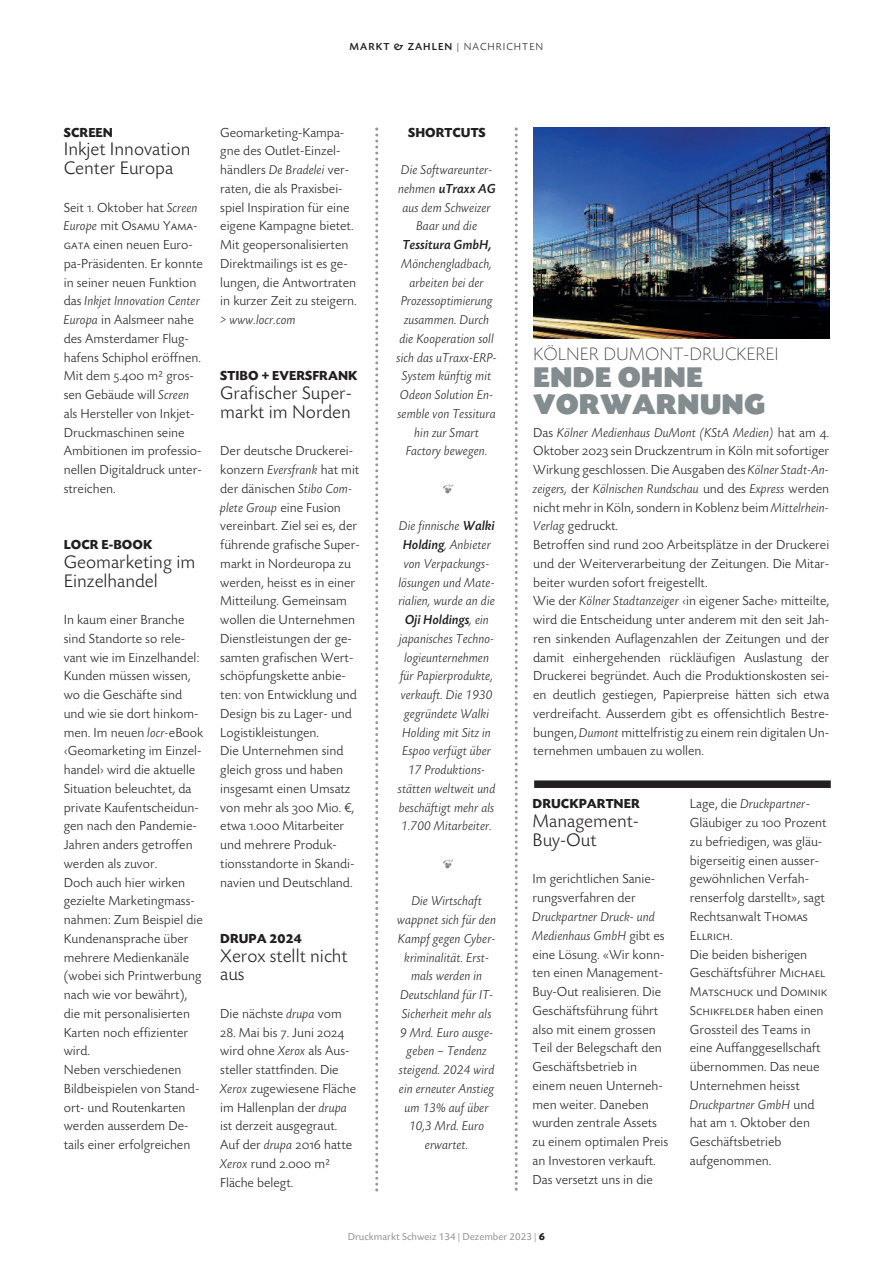
<style>
.page{position:relative;width:893px;height:1263px;background:#fff}
.page>*{position:absolute;margin:0;border:0;box-sizing:border-box;transform-origin:0 0}
.t1{font:30px/27px "Today SB Ultra";color:#838c8e}
.t2{font:300 18.75px/18.8px "Today SB";color:#231f20}
.t3{font:300 expanded 18.75px "Today SB";color:#231f20}
.t4{font:300 13.5px/18.8px "Today SB";color:#231f20}
.t5{font:italic 300 13.5px/18.8px "Today SB";color:#231f20;text-align:center}
.t6{font:13.5px/18.8px "Today SB Caps Lig";color:#231f20}
.t7{font:700 13.5px "Today SB";color:#231f20}
.t8{font:italic 500 13.5px "Today SB";color:#231f20}
.t9{font:italic 12px "Zapf Ren Swash SH";color:#808285}
.t10{font:10.5px "Today SB";color:#939598}
.t11{font:500 10.5px "Today SB";letter-spacing:.1em;color:#231f20}
.s1{font-weight:300}
.s2{font-family:"Today SB Caps Lig";font-weight:400}
.s3{font-style:italic}
.s4{font-family:"Today SB";font-weight:300;font-style:italic}
.s5{font-family:"Today SB";font-weight:300}
.s6{font-weight:500}
.s7{font-weight:700;color:#231f20}
</style>
<div class="page">
<svg style="left:375px;top:128px;width:3px;height:1063px"></svg>
<svg style="left:515px;top:128px;width:3px;height:1063px"></svg>
<img style="left:533px;top:128px;width:296px;height:211px">
<div style="left:534px;top:780px;width:297px;height:8px;background:#231f20"></div>
<p class="t11" style="left:350px;top:43px;width:195px">MARKT &amp; ZAHLEN <span class="s1">| NACHRICHTEN</span></p>
<p class="t7" style="left:64px;top:127px;width:51px">SCREEN</p>
<h2 class="t2" style="left:64px;top:142px;width:128px">Inkjet Innovation<br>Center Europa</h2>
<p class="t4" style="left:64px;top:199px;width:136px">Seit <span class="s2">1</span>. Oktober hat <span class="s3">Screen</span></p>
<p class="t6" style="left:64px;top:216px;width:135px"><span class="s4">Europe</span> <span class="s5">mit</span> Osamu Yama-</p>
<p class="t4" style="left:64px;top:237px;width:141px"><span class="s2">gata</span> einen neuen Euro&shy;pa-Präsidenten. Er konnte in seiner neuen Funktion das <span class="s3">Inkjet Innovation Center<br>Europa</span> in Aalsmeer nahe des Amsterdamer Flug&shy;hafens Schiphol eröffnen.<br>Mit dem <span class="s2">5.400</span> m² gros&shy;sen Gebäude will <span class="s3">Screen </span>als Hersteller von Inkjet-<br>Druckmaschinen seine<br>Ambitionen im professio&shy;nellen Digitaldruck unter&shy;streichen.</p>
<p class="t7" style="left:64px;top:540px;width:90px">LOCR E-BOOK</p>
<h2 class="t2" style="left:64px;top:554px;width:133px">Geomarketing im<br>Einzelhandel</h2>
<p class="t4" style="left:64px;top:612px;width:141px">In kaum einer Branche sind Standorte so rele&shy;vant wie im Einzelhandel:<br>Kunden müssen wissen, wo die Geschäfte sind und wie sie dort hinkom&shy;men. Im neuen <span class="s3">locr-</span>eBook ‹Geomarketing im Einzel&shy;handel› wird die aktuelle<br>Situation beleuchtet, da private Kaufentscheidun&shy;gen nach den Pandemie-<br>Jahren anders getroffen werden als zuvor.<br>Doch auch hier wirken gezielte Marketingmass&shy;nahmen: Zum Beispiel die<br>Kundenansprache über mehrere Medienkanäle (wobei sich Printwerbung nach wie vor bewährt), die mit personalisierten<br>Karten noch effizienter wird.<br>Neben verschiedenen<br>Bildbeispielen von Stand&shy;ort- und Routenkarten werden ausserdem De&shy;tails einer erfolgreichen</p>
<p class="t4" style="left:220px;top:124px;width:138px">Geomarketing-Kampa&shy;gne des Outlet-Einzel&shy;händlers <span class="s3">De Bradelei</span> ver&shy;raten, die als Praxisbei&shy;spiel Inspiration für eine eigene Kampagne bietet.<br>Mit geopersonalisierten<br>Direktmailings ist es ge&shy;lungen, die Antwortraten in kurzer Zeit zu steigern.</p>
<p class="t5" style="left:220px;top:310px;width:77px">&gt; www.locr.com</p>
<p class="t7" style="left:220px;top:371px;width:139px">STIBO + EVERSFRANK</p>
<h2 class="t2" style="left:220px;top:385px;width:133px">Grafischer Super&shy;markt im Norden</h2>
<p class="t4" style="left:220px;top:443px;width:141px">Der deutsche Druckerei&shy;konzern <span class="s3">Eversfrank</span> hat mit der dänischen <span class="s3">Stibo Com&shy;plete Group</span> eine Fusion vereinbart. Ziel sei es, der führende grafische Super&shy;markt in Nordeuropa zu werden, heisst es in einer<br>Mitteilung. Gemeinsam wollen die Unternehmen<br>Dienstleistungen der ge&shy;samten grafischen Wert&shy;schöpfungskette anbie&shy;ten: von Entwicklung und<br>Design bis zu Lager- und<br>Logistikleistungen.<br>Die Unternehmen sind gleich gross und haben insgesamt einen Umsatz von mehr als <span class="s2">300</span> Mio. €, etwa <span class="s2">1.000</span> Mitarbeiter und mehrere Produk&shy;tionsstandorte in Skandi&shy;navien und Deutschland.</p>
<p class="t7" style="left:220px;top:933px;width:83px">DRUPA 2024</p>
<h2 class="t2" style="left:220px;top:948px;width:129px">Xerox stellt nicht aus</h2>
<p class="t4" style="left:220px;top:1005px;width:123px">Die nächste <span class="s3">drupa</span> vom</p>
<p class="t4" style="left:220px;top:1024px;width:137px"><span class="s2">28</span>. Mai bis <span class="s2">7.</span> Juni <span class="s2">2024 </span>wird ohne <span class="s3">Xerox</span> als Aus&shy;steller stattfinden. Die<br><span class="s3">Xerox</span> zugewiesene Fläche im Hallenplan der <span class="s3">drupa </span>ist derzeit ausgegraut.<br>Auf der <span class="s3">drupa</span> <span class="s2">2016</span> hatte<br><span class="s3">Xerox</span> rund <span class="s2">2.000</span> m²<br>Fläche belegt.</p>
<p class="t7" style="left:408px;top:127px;width:79px">SHORTCUTS</p>
<p class="t5" style="left:398px;top:160px;width:99px">Die Softwareunter&shy;nehmen <span class="s6">uTraxx AG </span>aus dem Schweizer<br>Baar und die</p>
<p class="t8" style="left:402px;top:240px;width:90px">Tessitura GmbH,</p>
<p class="t5" style="left:397px;top:254px;width:102px">Mönchengladbach, arbeiten bei der<br>Prozessoptimierung zusammen. Durch die Kooperation soll sich das uTraxx-ERP-<br>System künftig mit<br>Odeon Solution En&shy;semble von Tessitura hin zur Smart<br>Factory bewegen.</p>
<p class="t9" style="left:442px;top:482px;width:11px">(</p>
<p class="t5" style="left:398px;top:516px;width:99px">Die finnische <span class="s6">Walki<br>Holding</span>, Anbieter von Verpackungs&shy;lösungen und Mate&shy;rialien, wurde an die<br><span class="s6">Oji Holdings</span>, ein japanisches Techno&shy;logieunternehmen für Papierprodukte, verkauft. Die 1930 gegründete Walki<br>Holding mit Sitz in<br>Espoo verfügt über<br>17 Produktions&shy;stätten weltweit und beschäftigt mehr als<br>1.700 Mitarbeiter.</p>
<p class="t9" style="left:442px;top:857px;width:11px">(</p>
<p class="t5" style="left:397px;top:891px;width:100px">Die Wirtschaft wappnet sich für den<br>Kampf gegen Cyber&shy;kriminalität. Erst&shy;mals werden in<br>Deutschland für IT-<br>Sicherheit mehr als<br>9 Mrd. Euro ausge&shy;geben – Tendenz steigend. 2024 wird ein erneuter Anstieg um 13% auf über<br>10,3 Mrd. Euro erwartet.</p>
<h2 class="t3" style="left:533px;top:343px;width:247px">KÖLNER DUMONT-DRUCKEREI</h2>
<h1 class="t1" style="left:533px;top:363px;width:234px">ENDE OHNE<br>VORWARNUNG</h1>
<p class="t4" style="left:533px;top:424px;width:298px">Das <span class="s3">Kölner Medienhaus DuMont (KStA Medien)</span> hat am <span class="s2">4.<br></span>Oktober <span class="s2">2023</span> sein Druckzentrum in Köln mit sofortiger Wirkung geschlossen. Die Ausgaben des <span class="s3">Kölner Stadt-An&shy;zeigers,</span> der <span class="s3">Kölnischen Rundschau</span> und des <span class="s3">Express</span> werden nicht mehr in Köln, sondern in Koblenz beim <span class="s3">Mittelrhein-Verlag</span> gedruckt.<br>Betroffen sind rund <span class="s2">200</span> Arbeitsplätze in der Druckerei und der Weiterverarbeitung der Zeitungen. Die Mitar&shy;beiter wurden sofort freigestellt.<br>Wie der <span class="s3">Kölner Stadtanzeiger</span> ‹in eigener Sache› mitteilte, wird die Entscheidung unter anderem mit den seit Jah&shy;ren sinkenden Auflagenzahlen der Zeitungen und der damit einhergehenden rückläufigen Auslastung der Druckerei begründet. Auch die Produktionskosten sei&shy;en deutlich gestiegen, Papierpreise hätten sich etwa verdreifacht. Ausserdem gibt es offensichtlich Bestre&shy;bungen, <span class="s3">Dumont</span> mittelfristig zu einem rein digitalen Un&shy;ternehmen umbauen zu wollen.</p>
<p class="t7" style="left:533px;top:799px;width:109px">DRUCKPARTNER</p>
<h2 class="t2" style="left:533px;top:813px;width:108px">Management-<br>Buy-Out</h2>
<p class="t4" style="left:533px;top:871px;width:124px">Im gerichtlichen Sanie&shy;rungsverfahren der</p>
<p class="t4" style="left:533px;top:908px;width:137px"><span class="s3">Druckpartner Druck- und<br>Medienhaus GmbH</span> gibt es eine Lösung. «Wir konn&shy;ten einen Management-<br>Buy-Out realisieren. Die<br>Geschäftsführung führt also mit einem grossen<br>Teil der Belegschaft den<br>Geschäftsbetrieb in einem neuen Unterneh&shy;men weiter. Daneben wurden zentrale Assets zu einem optimalen Preis an Investoren verkauft.<br>Das versetzt uns in die</p>
<p class="t4" style="left:690px;top:796px;width:138px">Lage, die <span class="s3">Druckpartner</span>-<br>Gläubiger zu <span class="s2">100</span> Prozent zu befriedigen, was gläu&shy;bigerseitig einen ausser&shy;gewöhnlichen Verfah&shy;renserfolg darstellt», sagt<br>Rechtsanwalt <span class="s2">Thomas</span></p>
<p class="t6" style="left:690px;top:926px;width:44px">Ellrich.</p>
<p class="t4" style="left:690px;top:946px;width:137px">Die beiden bisherigen<br>Geschäftsführer <span class="s2">Michael</span></p>
<p class="t6" style="left:690px;top:982px;width:139px">Matschuck <span class="s5">und</span> Dominik<br>Schikfelder <span class="s5">haben einen</span></p>
<p class="t4" style="left:690px;top:1021px;width:132px">Grossteil des Teams in eine Auffanggesellschaft übernommen. Das neue<br>Unternehmen heisst<br><span class="s3">Druckpartner GmbH</span> und hat am <span class="s2">1.</span> Oktober den<br>Geschäftsbetrieb aufgenommen.</p>
<p class="t10" style="left:348px;top:1233px;width:199px">Druckmarkt Schweiz 134 | Dezember 2023 | <span class="s7">6</span></p>
</div>
